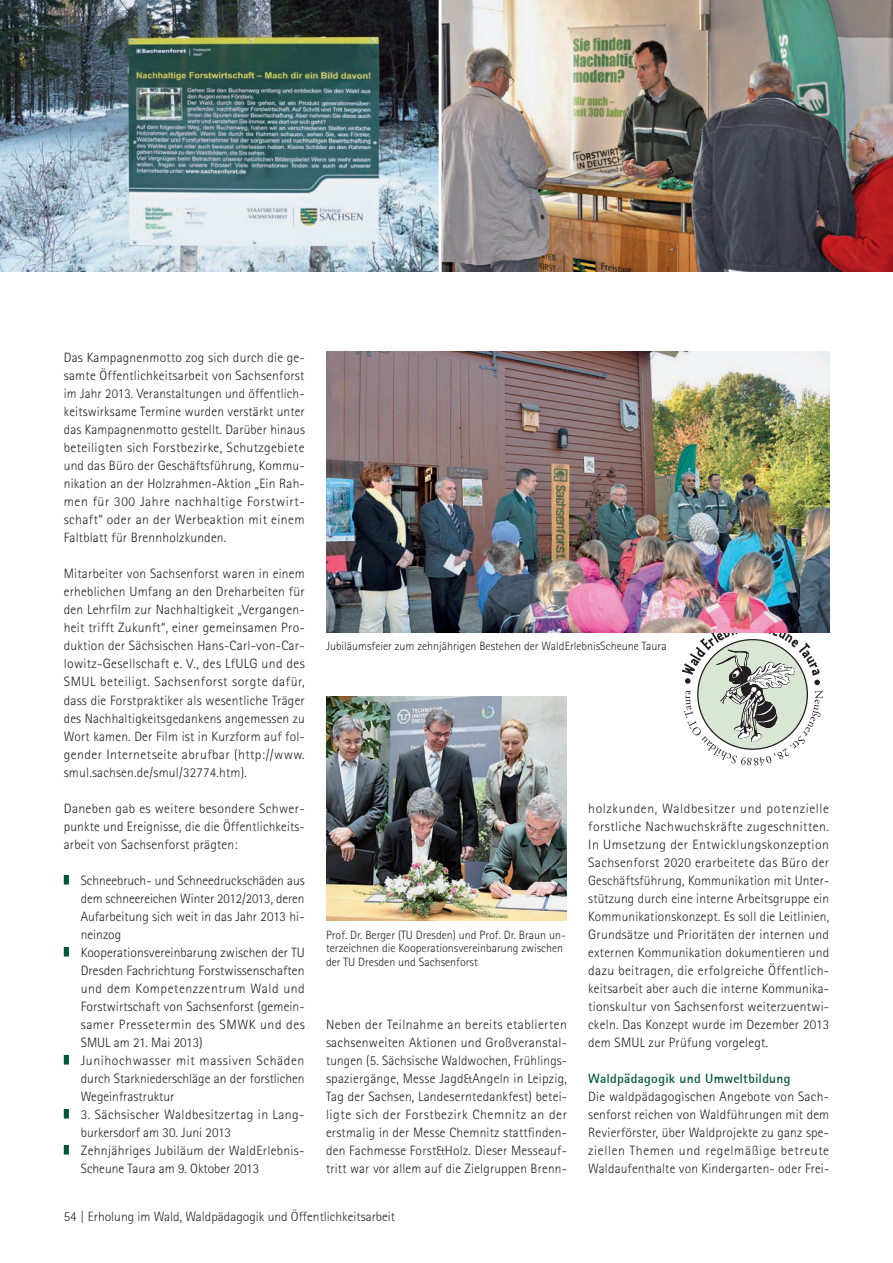
<style>
.page{position:relative;width:893px;height:1263px;background:#fff}
.page>*{position:absolute;margin:0;border:0;box-sizing:border-box;transform-origin:0 0}
.Einzug{font:300 13.5px/18px "Rotis Sans Serif";letter-spacing:.015em;color:#231f20;text-align:justify}
.t1{font:300 13.5px "Rotis Sans Serif 45";color:#231f20}
.t2{font:700 13.5px "Rotis Sans Serif 65";letter-spacing:.015em;color:#005836}
.Figure{font:300 12px/13.5px "Rotis Sans Serif";color:#231f20}
</style>
<div class="page">
<img style="left:0;top:0;width:893px;height:272px">
<svg style="left:64px;top:875px;width:5px;height:9px"></svg>
<svg style="left:64px;top:947px;width:5px;height:9px"></svg>
<svg style="left:64px;top:1055px;width:5px;height:9px"></svg>
<svg style="left:64px;top:1109px;width:5px;height:9px"></svg>
<svg style="left:64px;top:1145px;width:5px;height:9px"></svg>
<svg style="left:682px;top:632px;width:141px;height:134px"></svg>
<img style="left:326px;top:352px;width:503px;height:280px">
<img style="left:326px;top:696px;width:241px;height:224px">
<hr style="left:439px;top:0;width:3px;height:279px;background:#fff">
<p class="Einzug" style="left:64px;top:349px;width:243px">Das Kampagnenmotto zog sich durch die ge&shy;samte Öffentlichkeitsarbeit von Sachsenforst im Jahr 2013. Veranstaltungen und öffentlich&shy;keitswirksame Termine wurden verstärkt unter das Kampagnenmotto gestellt. Darüber hinaus beteiligten sich Forstbezirke, Schutzgebiete und das Büro der Geschäftsführung, Kommu&shy;nikation an der Holzrahmen-Aktion „Ein Rah&shy;men für 300 Jahre nachhaltige Forstwirt&shy;schaft“ oder an der Werbeaktion mit einem Faltblatt für Brennholzkunden.</p>
<p class="Einzug" style="left:64px;top:565px;width:243px">Mitarbeiter von Sachsenforst waren in einem erheblichen Umfang an den Dreharbeiten für den Lehrfilm zur Nachhaltigkeit „Vergangen&shy;heit trifft Zukunft“, einer gemeinsamen Pro&shy;duktion der Sächsischen Hans-Carl-von-Car&shy;lowitz-Gesellschaft e. V., des LfULG und des SMUL beteiligt. Sachsenforst sorgte dafür, dass die Forstpraktiker als wesentliche Träger des Nachhaltigkeitsgedankens angemessen zu Wort kamen. Der Film ist in Kurzform auf fol&shy;gender Internetseite abrufbar (http://www. smul.sachsen.de/smul/32774.htm).</p>
<p class="Einzug" style="left:64px;top:799px;width:242px">Daneben gab es weitere besondere Schwer&shy;punkte und Ereignisse, die die Öffentlichkeits&shy;arbeit von Sachsenforst prägten:</p>
<p class="Einzug" style="left:81px;top:871px;width:225px">Schneebruch- und Schneedruckschäden aus dem schneereichen Winter 2012/2013, deren Aufarbeitung sich weit in das Jahr 2013 hi&shy;neinzog</p>
<p class="Einzug" style="left:81px;top:943px;width:226px">Kooperationsvereinbarung zwischen der TU Dresden Fachrichtung Forstwissenschaften und dem Kompetenzzentrum Wald und Forstwirtschaft von Sachsenforst (gemein&shy;samer Pressetermin des SMWK und des SMUL am 21. Mai 2013)</p>
<p class="Einzug" style="left:81px;top:1051px;width:225px">Junihochwasser mit massiven Schäden durch Starkniederschläge an der forstlichen Wegeinfrastruktur</p>
<p class="Einzug" style="left:81px;top:1105px;width:225px">3. Sächsischer Waldbesitzertag in Lang&shy;burkersdorf am 30. Juni 2013</p>
<p class="Einzug" style="left:81px;top:1141px;width:225px">Zehnjähriges Jubiläum der WaldErlebnis-<br>Scheune Taura am 9. Oktober 2013</p>
<p class="Figure" style="left:326px;top:640px;width:342px">Jubiläumsfeier zum zehnjährigen Bestehen der WaldErlebnisScheune Taura</p>
<p class="Figure" style="left:326px;top:928px;width:241px">Prof. Dr. Berger (TU Dresden) und Prof. Dr. Braun un&shy;terzeichnen die Kooperationsvereinbarung zwischen der TU Dresden und Sachsenforst</p>
<p class="Einzug" style="left:326px;top:1015px;width:243px">Neben der Teilnahme an bereits etablierten sachsenweiten Aktionen und Großveranstal&shy;tungen (5. Sächsische Waldwochen, Frühlings&shy;spaziergänge, Messe Jagd&amp;Angeln in Leipzig, Tag der Sachsen, Landeserntedankfest) betei&shy;ligte sich der Forstbezirk Chemnitz an der erstmalig in der Messe Chemnitz stattfinden&shy;den Fachmesse Forst&amp;Holz. Dieser Messeauf&shy;tritt war vor allem auf die Zielgruppen Brenn-</p>
<p class="Einzug" style="left:588px;top:799px;width:242px">holzkunden, Waldbesitzer und potenzielle forstliche Nachwuchskräfte zugeschnitten.</p>
<p class="Einzug" style="left:588px;top:835px;width:243px">In Umsetzung der Entwicklungskonzeption Sachsenforst 2020 erarbeitete das Büro der Geschäftsführung, Kommunikation mit Unter&shy;stützung durch eine interne Arbeitsgruppe ein Kommunikationskonzept. Es soll die Leitlinien, Grundsätze und Prioritäten der internen und externen Kommunikation dokumentieren und dazu beitragen, die erfolgreiche Öffentlich&shy;keitsarbeit aber auch die interne Kommunika&shy;tionskultur von Sachsenforst weiterzuentwi&shy;ckeln. Das Konzept wurde im Dezember 2013 dem SMUL zur Prüfung vorgelegt.</p>
<h4 class="t2" style="left:588px;top:1069px;width:204px">Waldpädagogik und Umweltbildung</h4>
<p class="Einzug" style="left:588px;top:1087px;width:243px">Die waldpädagogischen Angebote von Sach&shy;senforst reichen von Waldführungen mit dem Revierförster, über Waldprojekte zu ganz spe&shy;ziellen Themen und regelmäßige betreute Waldaufenthalte von Kindergarten- oder Frei-</p>
<p class="t1" style="left:64px;top:1209px;width:333px">54 | Erholung im Wald, Waldpädagogik und Öffentlichkeitsarbeit</p>
</div>
